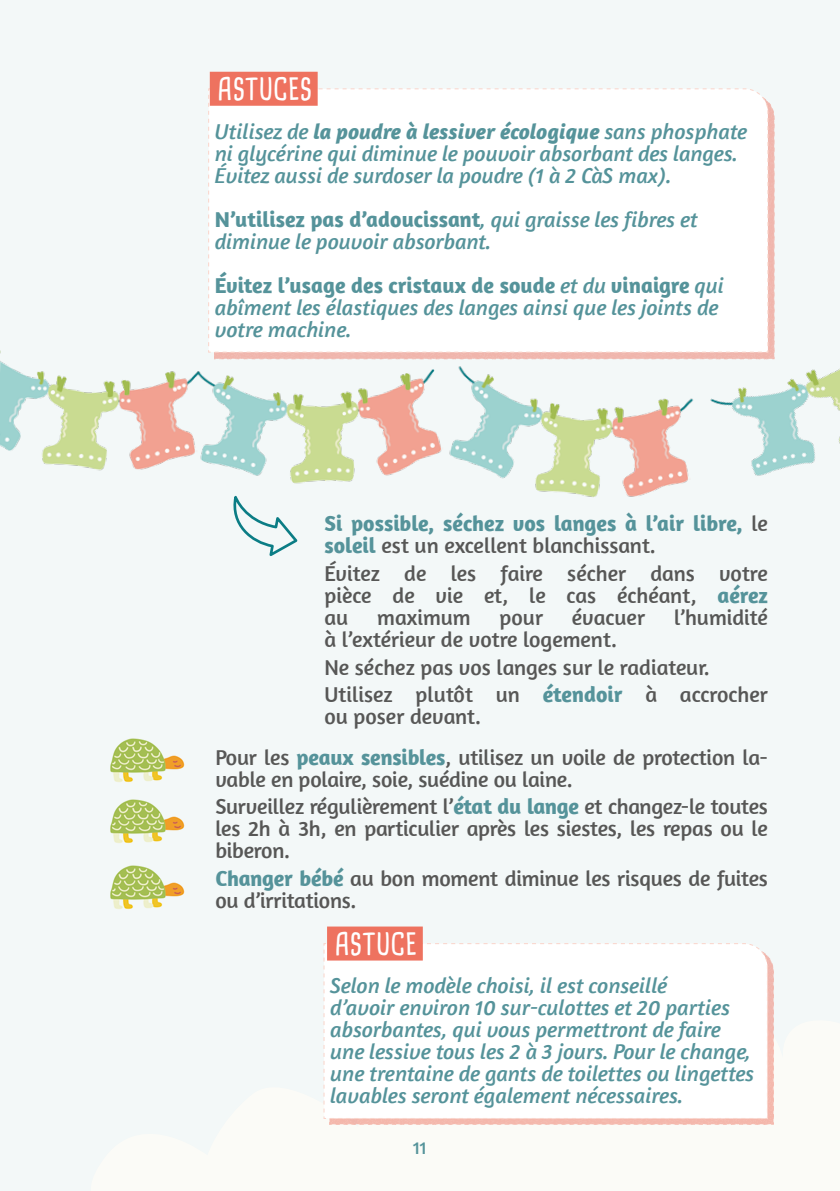
<style>
.page{position:relative;width:840px;height:1191px;background:#fff}
.page>*{position:absolute;margin:0;border:0;box-sizing:border-box;transform-origin:0 0}
.t1{font:700 30px "Cardenio Modern";color:#fff}
.t2{font:italic 22px/22px "Amaranth";color:#55939a}
.t3{font:22px/22px "Amaranth";letter-spacing:-.01em;color:#575756}
.t4{font:700 22px/22px "Amaranth";color:#55939a}
.t5{font:18px "Amaranth";color:#55939a}
.s1{font-weight:700}
.s2{font-weight:700;font-style:normal}
.s3{font-weight:400;color:#575756}
.s4{font-weight:700;color:#55939a}
</style>
<div class="page">
<div style="left:0;top:0;width:839px;height:1191px;background:#f3f8f8"></div>
<img style="left:0;top:350px;width:192px;height:121px">
<img style="left:192px;top:359px;width:253px;height:125px">
<img style="left:445px;top:359px;width:251px;height:138px">
<img style="left:700px;top:302px;width:139px;height:174px">
<div style="left:214px;top:94px;width:560px;height:265px;background:#f0b6ad"></div>
<div style="left:208px;top:88px;width:560px;height:265px;background:#fff"></div>
<div style="left:210px;top:72px;width:107px;height:34px;background:#ee725f"></div>
<svg style="left:233px;top:497px;width:65px;height:59px"></svg>
<img style="left:110px;top:738px;width:74px;height:44px">
<img style="left:110px;top:799px;width:74px;height:44px">
<img style="left:110px;top:865px;width:74px;height:44px">
<div style="left:329px;top:948px;width:444px;height:176px;background:#f4b8ad"></div>
<div style="left:323px;top:942px;width:445px;height:177px;background:#fff"></div>
<div style="left:327px;top:926px;width:95px;height:34px;background:#ee725f"></div>
<h1 class="t1" style="left:217px;top:68px;width:96px">ASTUCES</h1>
<p class="t2" style="left:215px;top:120px;width:533px">Utilisez de <span class="s1">la poudre à lessiver écologique</span> sans phosphate ni glycérine qui diminue le pouvoir absorbant des langes.<br>Évitez aussi de surdoser la poudre (1 à 2 CàS max).</p>
<p class="t2" style="left:215px;top:208px;width:484px"><span class="s2">N’utilisez pas d’adoucissant</span>, qui graisse les fibres et diminue le pouvoir absorbant.</p>
<p class="t2" style="left:215px;top:274px;width:510px"><span class="s2">Évitez l’usage des cristaux de soude</span> et du <span class="s2">vinaigre</span> qui abîment les élastiques des langes ainsi que les joints de votre machine.</p>
<p class="t4" style="left:324px;top:512px;width:444px">Si possible, séchez vos langes à l’air libre, <span class="s3">le </span>soleil <span class="s3">est un excellent blanchissant.</span></p>
<p class="t3" style="left:324px;top:562px;width:444px;text-align:justify">Évitez de les faire sécher dans votre pièce de vie et, le cas échéant, <span class="s4">aérez </span>au</p>
<p class="t3" style="left:377px;top:606px;width:95px">maximum</p>
<p class="t3" style="left:499px;top:606px;width:45px">pour</p>
<p class="t3" style="left:571px;top:606px;width:75px">évacuer</p>
<p class="t3" style="left:673px;top:606px;width:95px">l’humidité</p>
<p class="t3" style="left:324px;top:625px;width:444px;line-height:27.6px">à l’extérieur de votre logement.<br>Ne séchez pas vos langes sur le radiateur.<br>Utilisez plutôt un <span class="s4">étendoir</span> à accrocher</p>
<p class="t3" style="left:215px;top:696px;width:553px;line-height:40.4px;text-indent:109px">ou poser devant.<br>Pour les <span class="s4">peaux sensibles</span>, utilisez un voile de protection la-</p>
<p class="t3" style="left:215px;top:765px;width:553px;line-height:27.6px">vable en polaire, soie, suédine ou laine.<br>Surveillez régulièrement l’<span class="s4">état du lange</span> et changez-le toutes</p>
<p class="t3" style="left:215px;top:817px;width:553px">les 2h à 3h, en particulier après les siestes, les repas ou le biberon.</p>
<p class="t3" style="left:215px;top:867px;width:554px"><span class="s4">Changer bébé</span> au bon moment diminue les risques de fuites ou d’irritations.</p>
<h1 class="t1" style="left:334px;top:923px;width:84px">ASTUCE</h1>
<p class="t2" style="left:330px;top:975px;width:425px">Selon le modèle choisi, il est conseillé<br>d’avoir environ 10 sur-culottes et 20 parties absorbantes, qui vous permettront de faire une lessive tous les 2 à 3 jours. Pour le change, une trentaine de gants de toilettes ou lingettes lavables seront également nécessaires.</p>
<p class="t5" style="left:413px;top:1136px;width:15px">11</p>
</div>
